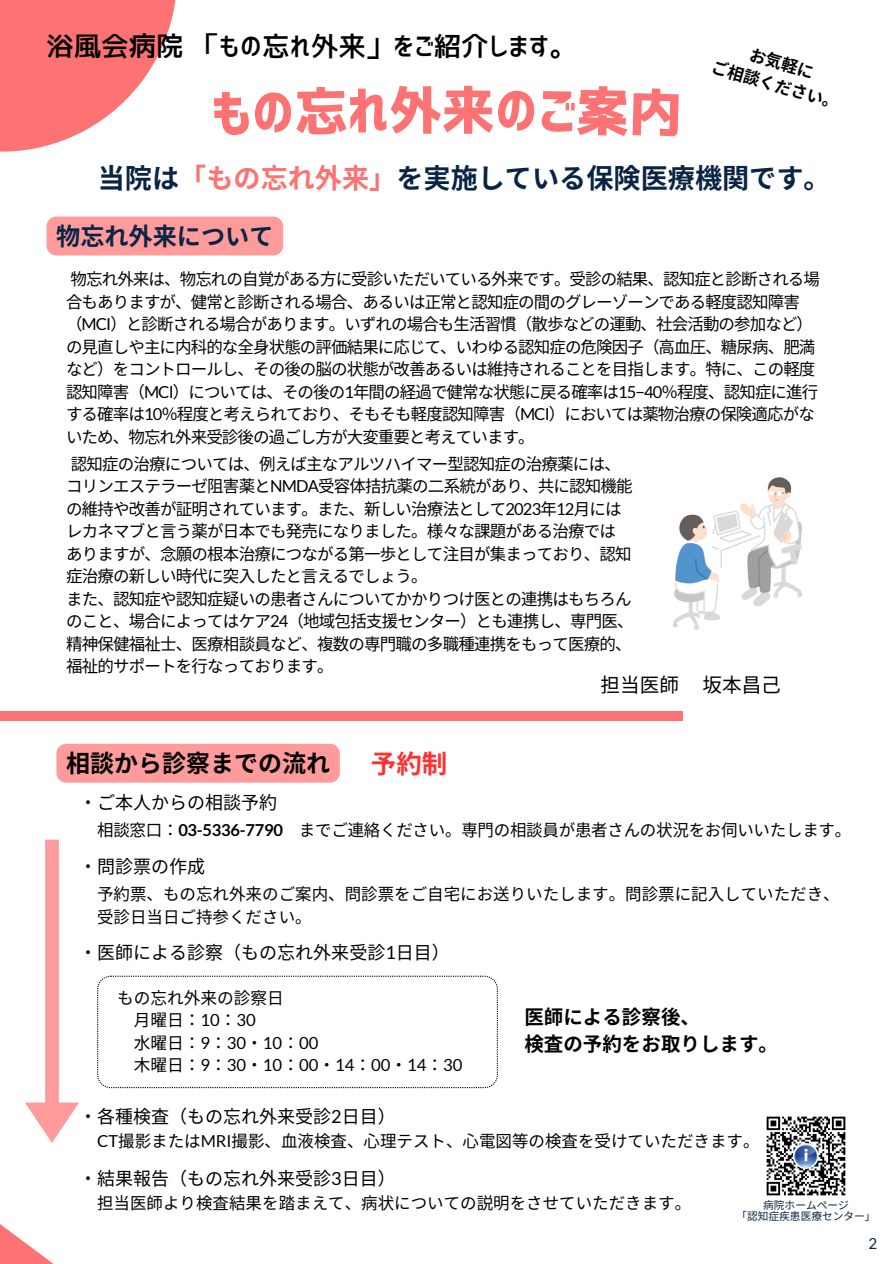
<style>
.page{position:relative;width:894px;height:1264px;background:#fff}
.page>*{position:absolute;margin:0;border:0;box-sizing:border-box;transform-origin:0 0}
.t1{font:52.95px "Corporate Logo Bold";color:#fd7272}
.t2{font:27.45px "Corporate Logo Medium";color:#000}
.t3{font:700 27.15px "Noto Sans CJ Ksc";color:#092445}
.t4{font:700 25.5px "Noto Sans CJ Ksc";color:#ff3131}
.t5{font:700 24.15px "Noto Sans CJ Ksc";color:#092445}
.t6{font:700 24px "Noto Sans CJ Ksc";color:#000}
.t7{font:19.65px "Noto Sans CJ Ksc";color:#000}
.t8{font:700 19.5px/27px "Noto Sans CJ Ksc";color:#000}
.t9{font:18px "Noto Sans CJ Ksc";color:#000}
.t10{font:16.65px "Noto Sans CJ Ksc";color:#000}
.t11{font:16.65px "Lato";color:#000}
.t12{font:16.5px/22.5px "Noto Sans CJ Ksc";letter-spacing:-.05em;color:#000}
.t13{font:16.5px/22.5px "Noto Sans CJ Ksc";color:#000}
.t14{font:16.5px "Noto Sans CJ Ksc";letter-spacing:-.015em;color:#000}
.t15{font:700 16.5px "Noto Sans CJ Ksc";color:#000}
.t16{font:15.15px "Lato";color:#092445}
.t17{font:10.65px/10.6px "Noto Sans CJ Ksc";color:#092445;text-align:center}
.s1{color:#fd7272}
.s2{font-family:"Lato"}
.s3{font-family:"Lato";font-weight:700}
.s4{font-family:"Noto Sans CJ Ksc"}
</style>
<div class="page">
<svg style="left:0;top:0;width:176px;height:152px;fill:#fd7272"></svg>
<div style="left:0;top:711px;width:683px;height:9px;background:#fd7272"></div>
<img style="left:766px;top:1116px;width:80px;height:80px">
<svg style="left:0;top:839px;width:166px;height:424px"></svg>
<img style="left:673px;top:477px;width:130px;height:153px">
<div style="left:56px;top:743px;width:284px;height:39px;background:#ff9b9b;border-radius:10px"></div>
<svg style="left:97px;top:975px;width:401px;height:113px"></svg>
<div style="left:47px;top:216px;width:236px;height:39px;background:#ff9b9b;border-radius:10px"></div>
<p class="t2" style="left:46px;top:32px;width:532px">浴風会病院「もの忘れ外来」をご紹介します。</p>
<p class="t1" style="left:388px;top:84px;width:108px">外来</p>
<p class="t15" style="left:753px;top:42px;width:67px;rotate:16deg">お気軽に</p>
<p class="t15" style="left:715px;top:54px;width:133px;rotate:16deg">ご相談ください。</p>
<h3 class="t3" style="left:98px;top:157px;width:734px">当院は<span class="s1">「もの忘れ外来」</span>を実施している保険医療機関です。</h3>
<h6 class="t5" style="left:56px;top:217px;width:219px">物忘れ外来について</h6>
<p class="t12" style="left:66px;top:267px;width:755px">物忘れ外来は、物忘れの自覚がある方に受診いただいている外来です。受診の結果、認知症と診断される場合もありますが、健常と診断される場合、あるいは正常と認知症の間のグレーゾーンである軽度認知障害（<span class="s2">MCI</span>）と診断される場合があります。いずれの場合も生活習慣（散歩などの運動、社会活動の参加など）の見直しや主に内科的な全身状態の評価結果に応じて、いわゆる認知症の危険因子（高血圧、糖尿病、肥満など）をコントロールし、その後の脳の状態が改善あるいは維持されることを目指します。特に、この軽度認知障害（<span class="s2">MCI</span>）については、その後の<span class="s2">1</span>年間の経過で健常な状態に戻る確率は<span class="s2">15−40</span>％程度、認知症に進行する確率は<span class="s2">10</span>％程度と考えられており、そもそも軽度認知障害（<span class="s2">MCI</span>）においては薬物治療の保険適応がないため、物忘れ外来受診後の過ごし方が大変重要と考えています。</p>
<p class="t12" style="left:66px;top:451px;width:569px">認知症の治療については、例えば主なアルツハイマー型認知症の治療薬には、コリンエステラーゼ阻害薬と<span class="s2">NMDA</span>受容体拮抗薬の二系統があり、共に認知機能の維持や改善が証明されています。また、新しい治療法として<span class="s2">2023</span>年<span class="s2">12</span>月にはレカネマブと言う薬が日本でも発売になりました。様々な課題がある治療ではありますが、念願の根本治療につながる第一歩として注目が集まっており、認知症治療の新しい時代に突入したと言えるでしょう。<br>また、認知症や認知症疑いの患者さんについてかかりつけ医との連携はもちろんのこと、場合によってはケア<span class="s2">24</span>（地域包括支援センター）とも連携し、専門医、精神保健福祉士、医療相談員など、複数の専門職の多職種連携をもって医療的、福祉的サポートを行なっております。</p>
<p class="t7" style="left:600px;top:668px;width:178px">担当医師 坂本昌己</p>
<h3 class="t6" style="left:66px;top:744px;width:265px">相談から診察までの流れ</h3>
<h1 class="t4" style="left:371px;top:743px;width:78px">予約制</h1>
<p class="t9" style="left:79px;top:788px;width:198px">・ご本人からの相談予約</p>
<p class="t14" style="left:97px;top:817px;width:755px">相談窓口： <span class="s3">03-5336-7790</span> までご連絡ください。専門の相談員が患者さんの状況をお伺いいたします。</p>
<h2 class="t9" style="left:79px;top:852px;width:128px">・問診票の作成</h2>
<h4 class="t13" style="left:97px;top:882px;width:743px">予約票、もの忘れ外来のご案内、問診票をご自宅にお送りいたします。問診票に記入していただき、受診日当日ご持参ください。</h4>
<p class="t9" style="left:79px;top:937px;width:372px">・医師による診察（もの忘れ外来受診<span class="s2">1</span>日目）</p>
<p class="t10" style="left:117px;top:984px;width:162px">もの忘れ外来の診察日</p>
<p class="t10" style="left:134px;top:1006px;width:124px">月曜日： <span class="s2">10</span>： <span class="s2">30</span></p>
<p class="t10" style="left:134px;top:1029px;width:186px">水曜日： <span class="s2">9</span>：<span class="s2">30</span>・<span class="s2">10</span>：<span class="s2">00</span></p>
<p class="t11" style="left:134px;top:1054px;width:330px"><span class="s4">木曜日：</span> 9<span class="s4">：</span> 30<span class="s4">・</span>10<span class="s4">：</span>00<span class="s4">・</span>14<span class="s4">：</span>00<span class="s4">・</span>14<span class="s4">：</span> 30</p>
<h2 class="t8" style="left:524px;top:1002px;width:255px">医師による診察後、<br>検査の予約をお取りします。</h2>
<h6 class="t9" style="left:79px;top:1102px;width:318px">・各種検査（もの忘れ外来受診<span class="s2">2</span>日目）</h6>
<p class="t13" style="left:97px;top:1129px;width:663px"><span class="s2">CT</span>撮影または<span class="s2">MRI</span>撮影、血液検査、心理テスト、心電図等の検査を受けていただきます。</p>
<p class="t9" style="left:79px;top:1163px;width:318px">・結果報告（もの忘れ外来受診<span class="s2">3</span>日目）</p>
<h4 class="t13" style="left:97px;top:1190px;width:595px">担当医師より検査結果を踏まえて、病状についての説明をさせていただきます。</h4>
<p class="t17" style="left:736px;top:1199px;width:141px">病院ホームページ<br>「認知症疾患医療センター」</p>
<p class="t16" style="left:868px;top:1233px;width:10px">2</p>
</div>
